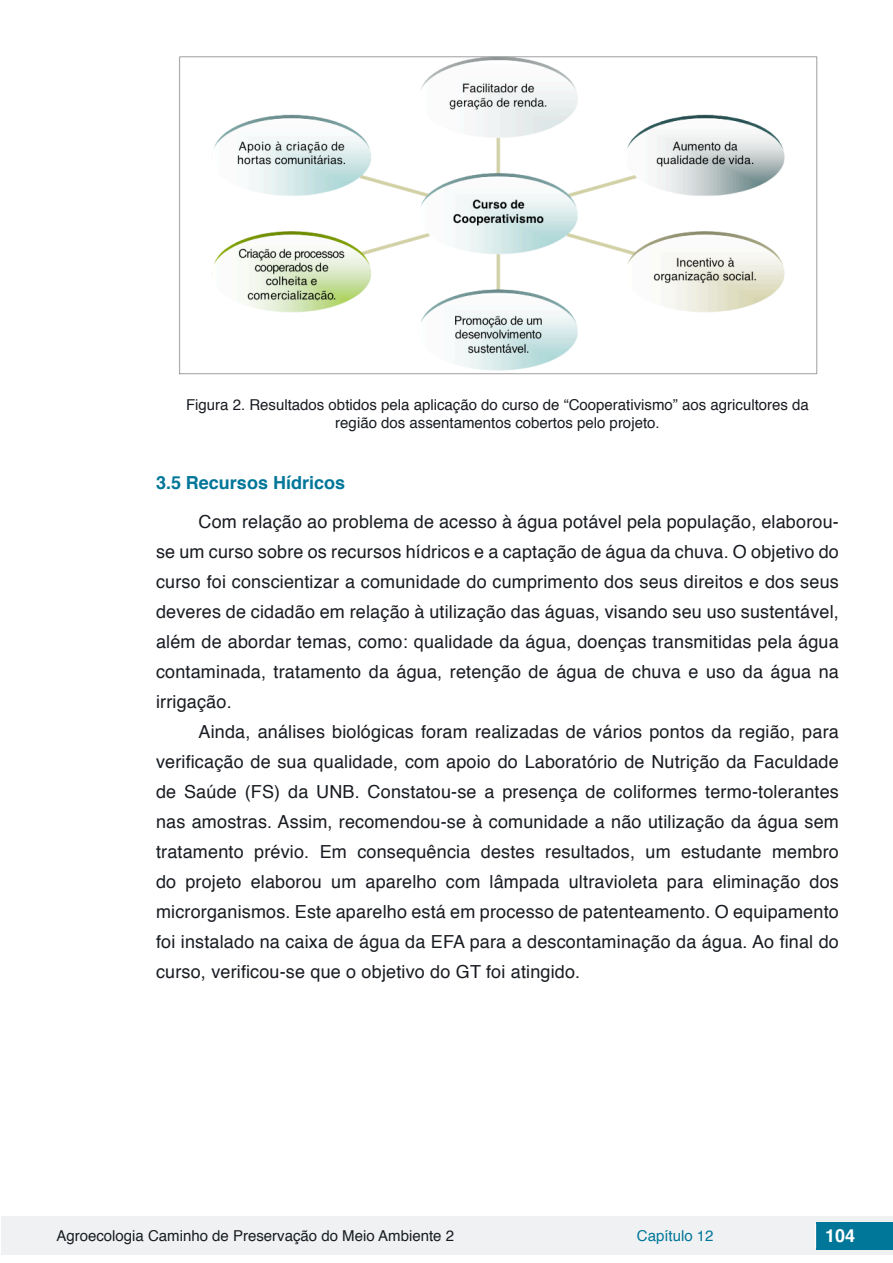
<style>
.page{position:relative;width:893px;height:1263px;background:#fff}
.page>*{position:absolute;margin:0;border:0;box-sizing:border-box;transform-origin:0 0}
.txt{font:18px/30px "Helvetica";letter-spacing:.01em;color:#181c21;text-align:justify}
.t1{font:700 18px "Helvetica";color:#007699}
.t2{font:700 18px "Helvetica";color:#fff}
.ref_tabelas{font:15px/18px "Helvetica";color:#181c21;text-align:center}
.t3{font:15px "Helvetica";color:#007699}
</style>
<div class="page">
<div style="left:1px;top:1216px;width:891px;height:38px;background:#f0f1f2"></div>
<div style="left:816px;top:1222px;width:77px;height:27px;background:#007699"></div>
<svg style="left:815px;top:1224px;width:1px;height:24px"></svg>
<img style="left:179px;top:56px;width:639px;height:319px">
<p class="ref_tabelas" style="left:186px;top:396px;width:624px">Figura 2. Resultados obtidos pela aplicação do curso de “Cooperativismo” aos agricultores da região dos assentamentos cobertos pelo projeto.</p>
<p class="t1" style="left:156px;top:468px;width:190px">3.5 Recursos Hídricos</p>
<p class="txt" style="left:156px;top:507px;width:684px;text-indent:43px">Com relação ao problema de acesso à água potável pela população, elaborou&shy;se um curso sobre os recursos hídricos e a captação de água da chuva. O objetivo do curso foi conscientizar a comunidade do cumprimento dos seus direitos e dos seus deveres de cidadão em relação à utilização das águas, visando seu uso sustentável, além de abordar temas, como: qualidade da água, doenças transmitidas pela água contaminada, tratamento da água, retenção de água de chuva e uso da água na irrigação.</p>
<p class="txt" style="left:156px;top:717px;width:684px;text-indent:43px">Ainda, análises biológicas foram realizadas de vários pontos da região, para verificação de sua qualidade, com apoio do Laboratório de Nutrição da Faculdade de Saúde (FS) da UNB. Constatou-se a presença de coliformes termo-tolerantes nas amostras. Assim, recomendou-se à comunidade a não utilização da água sem tratamento prévio. Em consequência destes resultados, um estudante membro do projeto elaborou um aparelho com lâmpada ultravioleta para eliminação dos microrganismos. Este aparelho está em processo de patenteamento. O equipamento foi instalado na caixa de água da EFA para a descontaminação da água. Ao final do curso, verificou-se que o objetivo do GT foi atingido.</p>
<p class="ref_tabelas" style="left:56px;top:1227px;width:399px">Agroecologia Caminho de Preservação do Meio Ambiente 2</p>
<p class="t3" style="left:637px;top:1224px;width:78px">Capítulo 12</p>
<p class="t2" style="left:825px;top:1221px;width:32px">104</p>
</div>
